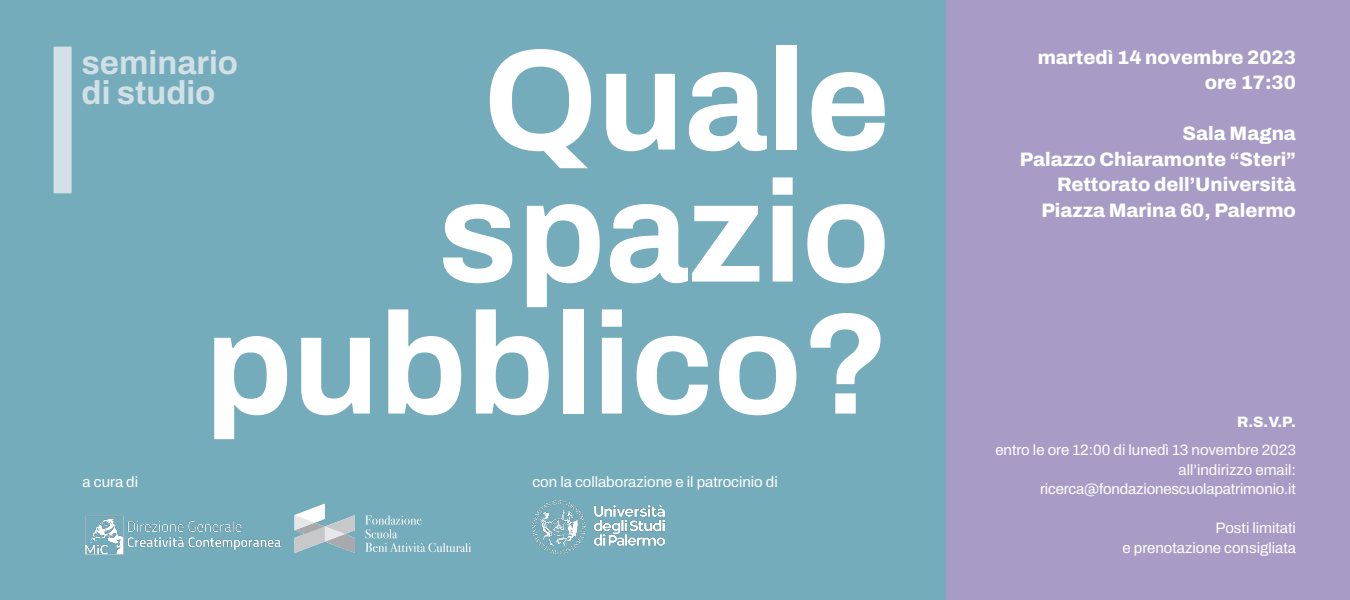
<style>
.page{position:relative;width:1350px;height:600px;background:#fff}
.page>*{position:absolute;margin:0;border:0;box-sizing:border-box;transform-origin:0 0}
.Heading_1{font:700 144px "Archivo";color:#fff}
.Heading_1-2{font:700 33px/30px "Archivo";color:#d1e0e6}
.t1{font:800 19.5px "Archivo";color:#fff}
.Heading_1-3{font:15px "Archivo";color:#fff}
.t2{font:800 15px "Archivo";color:#fff}
</style>
<div class="page">
<div style="left:0;top:0;width:946px;height:600px;background:#75acbb"></div>
<div style="left:946px;top:0;width:404px;height:600px;background:#a89cc6"></div>
<img style="left:85px;top:515px;width:196px;height:40px">
<svg style="left:365px;top:515px;width:106px;height:37px"></svg>
<svg style="left:295px;top:504px;width:60px;height:49px"></svg>
<div style="left:54px;top:47px;width:18px;height:146px;background:#d1e0e6"></div>
<img style="left:532px;top:500px;width:132px;height:54px">
<p class="Heading_1" style="left:483px;top:-8px;width:408px">Quale</p>
<p class="Heading_1" style="left:438px;top:124px;width:454px">spazio</p>
<p class="Heading_1" style="left:205px;top:256px;width:687px">pubblico?</p>
<p class="Heading_1-2" style="left:82px;top:47px;width:158px">seminario di studio</p>
<p class="Heading_1-3" style="left:83px;top:471px;width:57px">a cura di</p>
<p class="Heading_1-3" style="left:532px;top:470px;width:247px">con la collaborazione e il patrocinio di</p>
<p class="t1" style="left:1038px;top:42px;width:260px">martedì 14 novembre 2023</p>
<p class="t1" style="left:1205px;top:68px;width:93px">ore 17:30</p>
<p class="t1" style="left:1183px;top:119px;width:115px">Sala Magna</p>
<p class="t1" style="left:1020px;top:144px;width:278px">Palazzo Chiaramonte “Steri”</p>
<p class="t1" style="left:1057px;top:170px;width:240px">Rettorato dell’Università</p>
<p class="t1" style="left:1041px;top:195px;width:256px">Piazza Marina 60, Palermo</p>
<p class="t2" style="left:1237px;top:410px;width:60px">R.S.V.P.</p>
<p class="Heading_1-3" style="left:995px;top:439px;width:302px">entro le ore 12:00 di lunedì 13 novembre 2023</p>
<p class="Heading_1-3" style="left:1179px;top:458px;width:119px">all’indirizzo email:</p>
<p class="Heading_1-3" style="left:1040px;top:478px;width:257px">ricerca@fondazionescuolapatrimonio.it</p>
<p class="Heading_1-3" style="left:1216px;top:517px;width:82px">Posti limitati</p>
<p class="Heading_1-3" style="left:1123px;top:536px;width:175px">e prenotazione consigliata</p>
</div>
